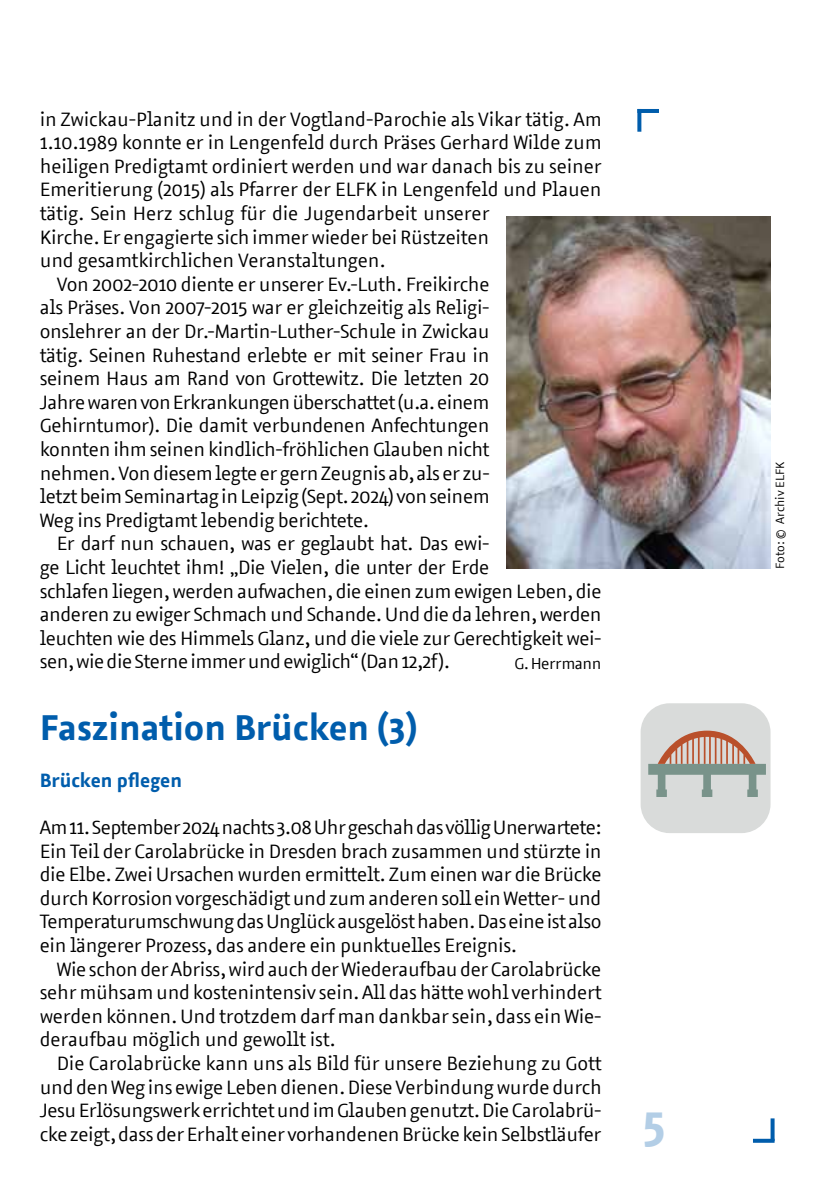
<style>
.page{position:relative;width:840px;height:1191px;background:#fff}
.page>*{position:absolute;margin:0;border:0;box-sizing:border-box;transform-origin:0 0}
.t1{font:700 48px "Azuro";color:#b3cee6}
.t2{font:700 36px "Azuro";color:#005dac}
.t3{font:19.4px/23.6px "Azuro";letter-spacing:-.02em;color:#000;text-align:justify}
.t4{font:700 19.4px "Azuro";color:#005dac}
.t5{font:16px "Azuro";letter-spacing:-.025em;color:#000}
.t6{font:12px "Azuro";color:#000}
</style>
<div class="page">
<svg style="left:637px;top:113px;width:4px;height:19px"></svg>
<hr style="left:637px;top:109px;width:21px;height:4px;background:#005dac">
<svg style="left:770px;top:1118px;width:4px;height:20px"></svg>
<svg style="left:753px;top:1138px;width:21px;height:4px"></svg>
<div style="left:640px;top:703px;width:130px;height:130px;background:#d9dbda;border-radius:29px"></div>
<svg style="left:648px;top:730px;width:117px;height:67px"></svg>
<img style="left:506px;top:217px;width:264px;height:351px">
<p class="t3" style="left:40px;top:106px;width:563px">in Zwickau-Planitz und in der Vogtland-Parochie als Vikar tätig. Am</p>
<p class="t3" style="left:40px;top:130px;width:563px">1.10.1989 konnte er in Lengenfeld durch Präses Gerhard Wilde zum</p>
<p class="t3" style="left:40px;top:154px;width:563px">heiligen Predigtamt ordiniert werden und war danach bis zu seiner</p>
<p class="t3" style="left:40px;top:177px;width:563px">Emeritierung (2015) als Pfarrer der ELFK in Lengenfeld und Plauen</p>
<p class="t3" style="left:40px;top:201px;width:451px">tätig. Sein Herz schlug für die Jugendarbeit unserer</p>
<p class="t3" style="left:40px;top:224px;width:451px">Kirche. Er engagierte sich immer wieder bei Rüstzeiten</p>
<p class="t3" style="left:40px;top:248px;width:347px">und gesamtkirchlichen Veranstaltungen.</p>
<p class="t3" style="left:57px;top:271px;width:434px">Von 2002-2010 diente er unserer Ev.-Luth. Freikirche</p>
<p class="t3" style="left:40px;top:295px;width:451px">als Präses. Von 2007-2015 war er gleichzeitig als Religi-</p>
<p class="t3" style="left:40px;top:319px;width:451px">onslehrer an der Dr.-Martin-Luther-Schule in Zwickau</p>
<p class="t3" style="left:40px;top:342px;width:451px">tätig. Seinen Ruhestand erlebte er mit seiner Frau in</p>
<p class="t3" style="left:40px;top:366px;width:451px">seinem Haus am Rand von Grottewitz. Die letzten 20</p>
<p class="t3" style="left:40px;top:389px;width:451px">Jahre waren von Erkrankungen überschattet (u.a. einem</p>
<p class="t3" style="left:40px;top:413px;width:451px">Gehirntumor). Die damit verbundenen Anfechtungen</p>
<p class="t3" style="left:40px;top:437px;width:451px">konnten ihm seinen kindlich-fröhlichen Glauben nicht</p>
<p class="t3" style="left:40px;top:460px;width:451px">nehmen. Von diesem legte er gern Zeugnis ab, als er zu-</p>
<p class="t3" style="left:40px;top:484px;width:451px">letzt beim Seminartag in Leipzig (Sept. 2024) von seinem</p>
<p class="t3" style="left:40px;top:507px;width:330px">Weg ins Predigtamt lebendig berichtete.</p>
<p class="t3" style="left:57px;top:531px;width:434px">Er darf nun schauen, was er geglaubt hat. Das ewi-</p>
<p class="t3" style="left:40px;top:555px;width:451px">ge Licht leuchtet ihm! „Die Vielen, die unter der Erde</p>
<p class="t3" style="left:40px;top:578px;width:563px">schlafen liegen, werden aufwachen, die einen zum ewigen Leben, die</p>
<p class="t3" style="left:40px;top:602px;width:563px">anderen zu ewiger Schmach und Schande. Und die da lehren, werden</p>
<p class="t3" style="left:40px;top:625px;width:563px">leuchten wie des Himmels Glanz, und die viele zur Gerechtigkeit wei-</p>
<p class="t3" style="left:40px;top:649px;width:411px">sen, wie die Sterne immer und ewiglich“ (Dan 12,2f).</p>
<p class="t5" style="left:514px;top:651px;width:89px">G. Herrmann</p>
<h2 class="t2" style="left:40px;top:699px;width:379px">Faszination Brücken (3)</h2>
<p class="t4" style="left:40px;top:765px;width:144px">Brücken pflegen</p>
<p class="t3" style="left:40px;top:814px;width:563px">Am 11. September 2024 nachts 3.08 Uhr geschah das völlig Unerwartete:<br>Ein Teil der Carolabrücke in Dresden brach zusammen und stürzte in die Elbe. Zwei Ursachen wurden ermittelt. Zum einen war die Brücke durch Korrosion vorgeschädigt und zum anderen soll ein Wetter- und Temperaturumschwung das Unglück ausgelöst haben. Das eine ist also ein längerer Prozess, das andere ein punktuelles Ereignis.</p>
<p class="t3" style="left:40px;top:956px;width:563px;text-indent:17px">Wie schon der Abriss, wird auch der Wiederaufbau der Carolabrücke sehr mühsam und kostenintensiv sein. All das hätte wohl verhindert werden können. Und trotzdem darf man dankbar sein, dass ein Wie&shy;deraufbau möglich und gewollt ist.</p>
<p class="t3" style="left:40px;top:1050px;width:563px;text-indent:17px">Die Carolabrücke kann uns als Bild für unsere Beziehung zu Gott und den Weg ins ewige Leben dienen. Diese Verbindung wurde durch Jesu Erlösungswerk errichtet und im Glauben genutzt. Die Carolabrü&shy;cke zeigt, dass der Erhalt einer vorhandenen Brücke kein Selbstläufer</p>
<h1 class="t1" style="left:641px;top:1087px;width:26px">5</h1>
<p class="t6" style="left:770px;top:568px;width:108px;rotate:-90deg">Foto: © Archiv ELFK</p>
</div>
